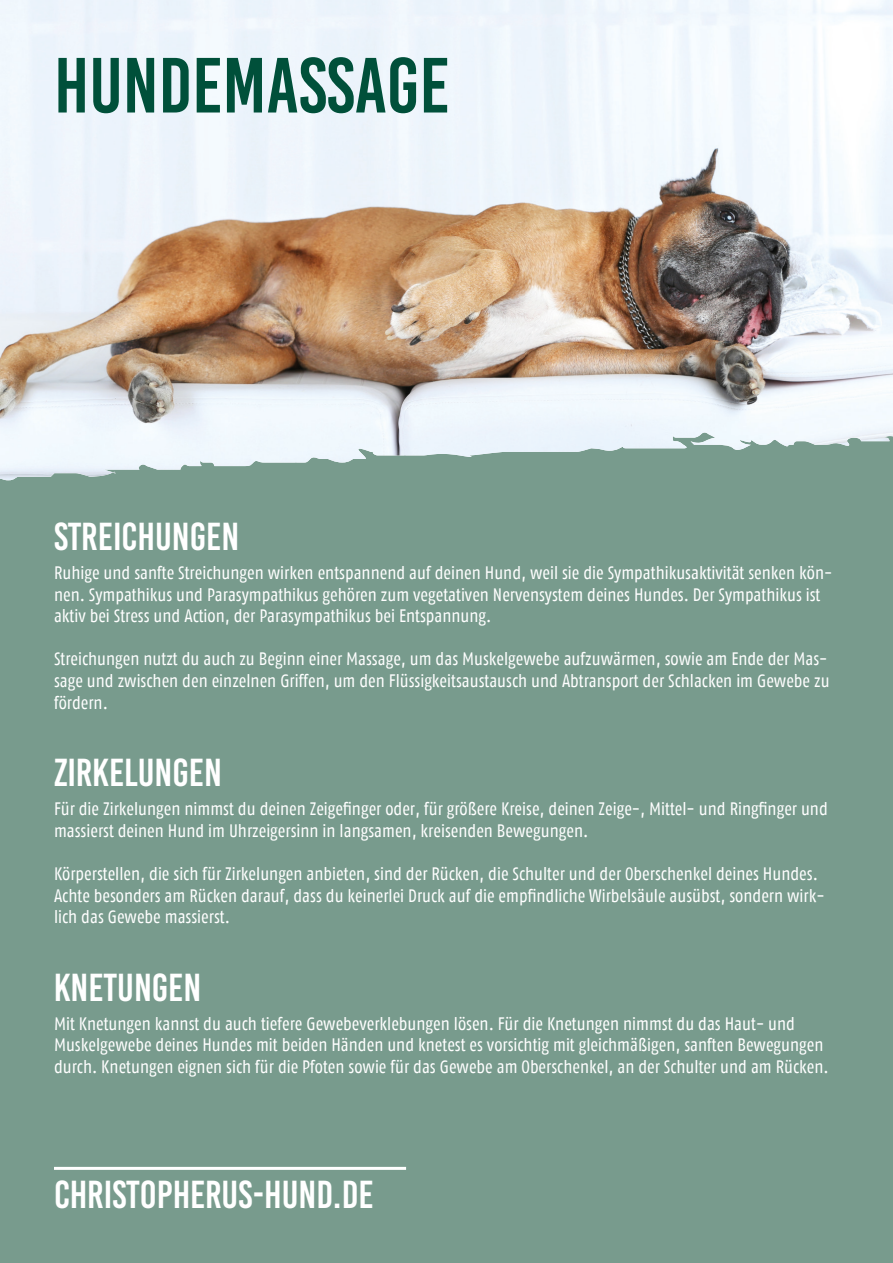
<style>
.page{position:relative;width:893px;height:1263px;background:#fff}
.page>*{position:absolute;margin:0;border:0;box-sizing:border-box;transform-origin:0 0}
.t1{font:78px "Bebas Kai";color:#00503a}
.t2{font:39px "Bebas Kai";color:#fff}
.t3{font:18px/21.6px "Fago Co Regular Tf";color:#fff}
</style>
<div class="page">
<div style="left:0;top:452px;width:893px;height:811px;background:#789b8d"></div>
<hr style="left:54px;top:1167px;width:352px;height:3px;background:#fff">
<img style="left:0;top:0;width:526px;height:480px">
<img style="left:525px;top:0;width:368px;height:452px">
<h1 class="t1" style="left:54px;top:44px;width:397px">HUNDEMASSAGE</h1>
<h2 class="t2" style="left:54px;top:516px;width:187px">STREICHUNGEN</h2>
<p class="t3" style="left:54px;top:562px;width:780px">Ruhige und sanfte Streichungen wirken entspannend auf deinen Hund, weil sie die Sympathikusaktivität senken kön&shy;nen. Sympathikus und Parasympathikus gehören zum vegetativen Nervensystem deines Hundes. Der Sympathikus ist aktiv bei Stress und Action, der Parasympathikus bei Entspannung.</p>
<p class="t3" style="left:54px;top:648px;width:777px;text-align:justify">Streichungen nutzt du auch zu Beginn einer Massage, um das Muskelgewebe aufzuwärmen, sowie am Ende der Mas&shy;sage und zwischen den einzelnen Griffen, um den Flüssigkeitsaustausch und Abtransport der Schlacken im Gewebe zu fördern.</p>
<h2 class="t2" style="left:54px;top:752px;width:169px">ZIRKELUNGEN</h2>
<p class="t3" style="left:54px;top:798px;width:775px">Für die Zirkelungen nimmst du deinen Zeigefinger oder, für größere Kreise, deinen Zeige-, Mittel- und Ringfinger und massierst deinen Hund im Uhrzeigersinn in langsamen, kreisenden Bewegungen.</p>
<p class="t3" style="left:54px;top:863px;width:772px">Körperstellen, die sich für Zirkelungen anbieten, sind der Rücken, die Schulter und der Oberschenkel deines Hundes.<br>Achte besonders am Rücken darauf, dass du keinerlei Druck auf die empfindliche Wirbelsäule ausübst, sondern wirk&shy;lich das Gewebe massierst.</p>
<h2 class="t2" style="left:54px;top:966px;width:149px">KNETUNGEN</h2>
<p class="t3" style="left:54px;top:1012px;width:776px">Mit Knetungen kannst du auch tiefere Gewebeverklebungen lösen. Für die Knetungen nimmst du das Haut- und<br>Muskelgewebe deines Hundes mit beiden Händen und knetest es vorsichtig mit gleichmäßigen, sanften Bewegungen durch. Knetungen eignen sich für die Pfoten sowie für das Gewebe am Oberschenkel, an der Schulter und am Rücken.</p>
<h2 class="t2" style="left:54px;top:1174px;width:321px">CHRISTOPHERUS-HUND.DE</h2>
</div>
